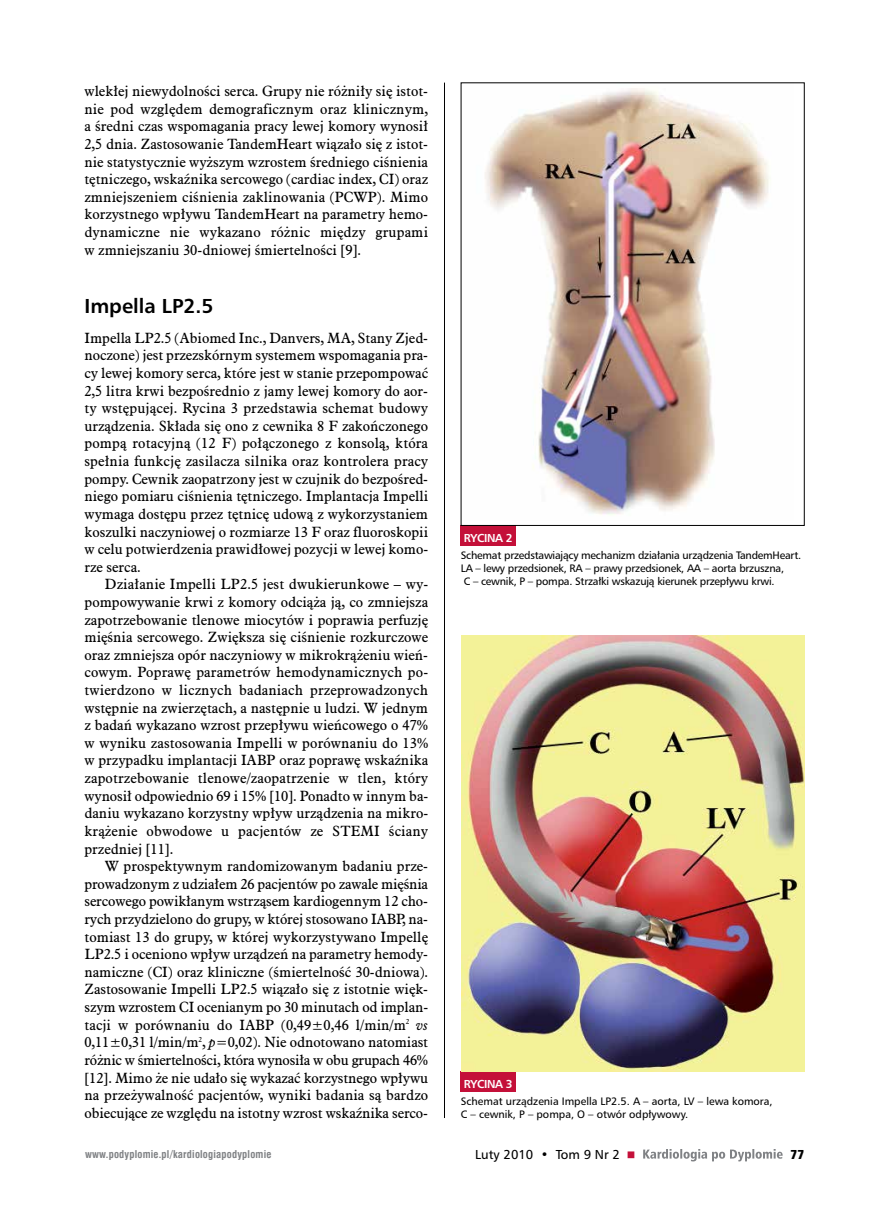
<style>
.page{position:relative;width:889px;height:1217px;background:#fff}
.page>*{position:absolute;margin:0;border:0;box-sizing:border-box;transform-origin:0 0}
.t1{font:700 20.25px "Humnst 777 EU";color:#000}
.t2{font:14.4px/17.5px "Aldine 721 EU";color:#000;text-align:justify}
.t3{font:13.05px "Humnst 777 EU";color:#000}
.t4{font:13.05px "Humnst 777 X Blk Cn EU";color:#000}
.t5{font:700 11.55px "Humnst 777 EU";letter-spacing:-.03em;color:#fff}
.t6{font:10.8px/13px "Humnst 777 EU";letter-spacing:-.02em;color:#000}
.t7{font:10.8px/13px "Humnst 777 EU";color:#000}
.t8{font:700 10.5px "Swis 721 Cn EU";letter-spacing:.02em;color:#808285}
.s1{font-style:italic}
</style>
<div class="page">
<img style="left:444px;top:82px;width:361px;height:1080px">
<svg style="left:628px;top:1150px;width:6px;height:7px"></svg>
<p class="t2" style="left:84px;top:83px;width:345px">wlekłej niewydolności serca. Grupy nie różniły się istot&shy;nie pod względem demograficznym oraz klinicznym, a średni czas wspomagania pracy lewej komory wynosił 2,5 dnia. Zastosowanie TandemHeart wiązało się z istot&shy;nie statystycznie wyższym wzrostem średniego ciśnienia tętniczego, wskaźnika sercowego (cardiac index, CI) oraz zmniejszeniem ciśnienia zaklinowania (PCWP). Mimo korzystnego wpływu TandemHeart na parametry hemo&shy;dynamiczne nie wykazano różnic między grupami w zmniejszaniu 30-dniowej śmiertelności [9].</p>
<h1 class="t1" style="left:84px;top:293px;width:130px">Impella LP2.5</h1>
<p class="t2" style="left:84px;top:329px;width:345px">Impella LP2.5 (Abiomed Inc., Danvers, MA, Stany Zjed&shy;noczone) jest przezskórnym systemem wspomagania pra&shy;cy lewej komory serca, które jest w stanie przepompować 2,5 litra krwi bezpośrednio z jamy lewej komory do aor&shy;ty wstępującej. Rycina 3 przedstawia schemat budowy urządzenia. Składa się ono z cewnika 8 F zakończonego pompą rotacyjną (12 F) połączonego z konsolą, która spełnia funkcję zasilacza silnika oraz kontrolera pracy pompy. Cewnik zaopatrzony jest w czujnik do bezpośred&shy;niego pomiaru ciśnienia tętniczego. Implantacja Impelli wymaga dostępu przez tętnicę udową z wykorzystaniem koszulki naczyniowej o rozmiarze 13 F oraz fluoroskopii w celu potwierdzenia prawidłowej pozycji w lewej komo&shy;rze serca.</p>
<p class="t2" style="left:84px;top:576px;width:345px;text-indent:20px">Działanie Impelli LP2.5 jest dwukierunkowe – wy&shy;pompowywanie krwi z komory odciąża ją, co zmniejsza zapotrzebowanie tlenowe miocytów i poprawia perfuzję mięśnia sercowego. Zwiększa się ciśnienie rozkurczowe oraz zmniejsza opór naczyniowy w mikrokrążeniu wień&shy;cowym. Poprawę parametrów hemodynamicznych po&shy;twierdzono w licznych badaniach przeprowadzonych wstępnie na zwierzętach, a następnie u ludzi. W jednym z badań wykazano wzrost przepływu wieńcowego o 47% w wyniku zastosowania Impelli w porównaniu do 13% w przypadku implantacji IABP oraz poprawę wskaźnika zapotrzebowanie tlenowe/zaopatrzenie w tlen, który wynosił odpowiednio 69 i 15% [10]. Ponadto w innym ba&shy;daniu wykazano korzystny wpływ urządzenia na mikro&shy;krążenie obwodowe u pacjentów ze STEMI ściany przedniej [11].</p>
<p class="t2" style="left:84px;top:857px;width:345px;text-indent:21px">W prospektywnym randomizowanym badaniu prze&shy;prowadzonym z udziałem 26 pacjentów po zawale mięśnia sercowego powikłanym wstrząsem kardiogennym 12 cho&shy;rych przydzielono do grupy, w której stosowano IABP, na&shy;tomiast 13 do grupy, w której wykorzystywano Impellę LP2.5 i oceniono wpływ urządzeń na parametry hemody&shy;namiczne (CI) oraz kliniczne (śmiertelność 30-dniowa).<br>Zastosowanie Impelli LP2.5 wiązało się z istotnie więk&shy;szym wzrostem CI ocenianym po 30 minutach od implan&shy;tacji w porównaniu do IABP (0,49±0,46 l/min/m<sup>2</sup> <span class="s1">vs </span>0,11±0,31 l/min/m<sup>2</sup>, <span class="s1">p</span>=0,02). Nie odnotowano natomiast różnic w śmiertelności, która wynosiła w obu grupach 46% [12]. Mimo że nie udało się wykazać korzystnego wpływu na przeżywalność pacjentów, wyniki badania są bardzo obiecujące ze względu na istotny wzrost wskaźnika serco-</p>
<p class="t8" style="left:85px;top:1147px;width:188px">www.podyplomie.pl/kardiologiapodyplomie</p>
<p class="t5" style="left:464px;top:530px;width:50px">RYCINA 2</p>
<p class="t6" style="left:461px;top:548px;width:342px">Schemat przedstawiający mechanizm działania urządzenia TandemHeart.<br>LA – lewy przedsionek, RA – prawy przedsionek, AA – aorta brzuszna,<br>C – cewnik, P – pompa. Strzałki wskazują kierunek przepływu krwi.</p>
<p class="t5" style="left:464px;top:1075px;width:50px">RYCINA 3</p>
<p class="t7" style="left:461px;top:1093px;width:313px">Schemat urządzenia Impella LP2.5. A – aorta, LV – lewa komora,<br>C – cewnik, P – pompa, O – otwór odpływowy.</p>
<p class="t3" style="left:475px;top:1145px;width:146px">Luty 2010 • Tom 9 Nr 2</p>
<p class="t4" style="left:790px;top:1145px;width:15px">77</p>
</div>
